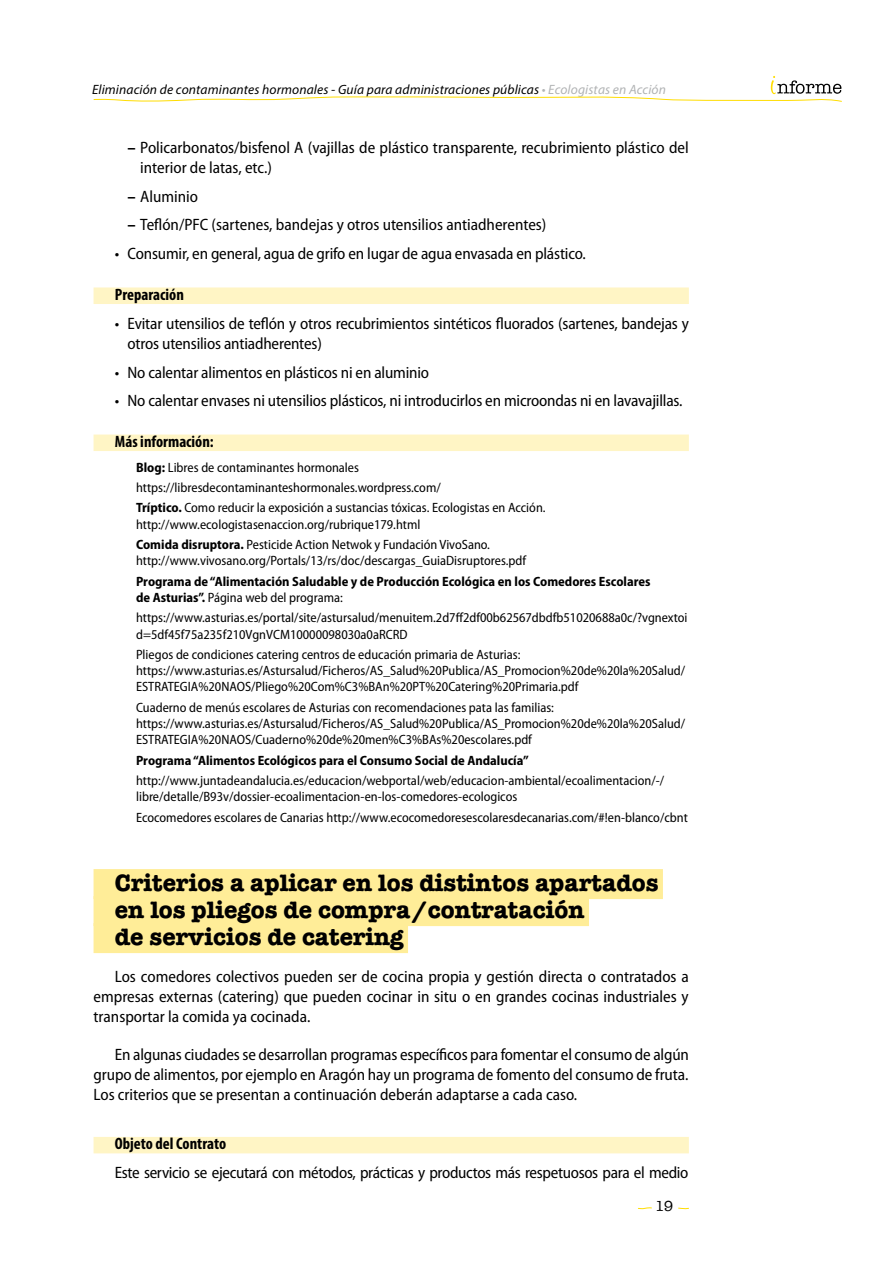
<style>
.page{position:relative;width:893px;height:1263px;background:#fff}
.page>*{position:absolute;margin:0;border:0;box-sizing:border-box;transform-origin:0 0}
.t1{font:700 24px/27px "American Typewriter Std";color:#000}
.t2{font:semi-condensed 16.5px/20.2px "Myriad Pro";letter-spacing:-.01em;color:#000}
.t3{font:700 condensed 16.5px "Myriad Pro";color:#000}
.t4{font:15px "American Typewriter";color:#000}
.t5{font:semi-condensed 13.5px/16.2px "Myriad Pro";color:#000}
.t6{font:700 semi-condensed 13.5px/16.2px "Myriad Pro";color:#000}
.t7{font:italic 13.5px "Myriad Pro";letter-spacing:.01em;color:#000}
.s1{color:#b1b3b4}
.s2{font-weight:700}
.s3{font-weight:400}
</style>
<div class="page">
<svg style="left:638px;top:1207px;width:14px;height:2px"></svg>
<svg style="left:678px;top:1207px;width:11px;height:2px"></svg>
<svg style="left:93px;top:76px;width:749px;height:26px"></svg>
<div style="left:94px;top:287px;width:595px;height:17px;background:#fff5c5"></div>
<div style="left:94px;top:434px;width:595px;height:17px;background:#fff5c5"></div>
<div style="left:94px;top:869px;width:569px;height:30px;background:#ffed98"></div>
<div style="left:94px;top:896px;width:495px;height:30px;background:#ffed98"></div>
<div style="left:94px;top:923px;width:314px;height:30px;background:#ffed98"></div>
<div style="left:94px;top:1137px;width:595px;height:16px;background:#fff5c5"></div>
<p class="t7" style="left:92px;top:81px;width:575px">Eliminación de contaminantes hormonales - Guía para administraciones públicas <span class="s1">• Ecologistas en Acción</span></p>
<p class="t2" style="left:140px;top:137px;width:550px;text-indent:-13px"><span class="s2">–</span> Policarbonatos/bisfenol A (vajillas de plástico transparente, recubrimiento plástico del interior de latas, etc.)</p>
<p class="t2" style="left:128px;top:186px;width:72px"><span class="s2">–</span> Aluminio</p>
<p class="t2" style="left:128px;top:215px;width:420px"><span class="s2">–</span> Teflón/PFC (sartenes, bandejas y otros utensilios antiadherentes)</p>
<p class="t2" style="left:115px;top:244px;width:472px">• Consumir, en general, agua de grifo en lugar de agua envasada en plástico.</p>
<p class="t3" style="left:115px;top:284px;width:71px">Preparación</p>
<p class="t2" style="left:128px;top:313px;width:563px;text-indent:-13px">• Evitar utensilios de teflón y otros recubrimientos sintéticos fluorados (sartenes, bandejas y otros utensilios antiadherentes)</p>
<p class="t2" style="left:115px;top:362px;width:316px">• No calentar alimentos en plásticos ni en aluminio</p>
<p class="t2" style="left:115px;top:391px;width:569px">• No calentar envases ni utensilios plásticos, ni introducirlos en microondas ni en lavavajillas.</p>
<p class="t3" style="left:115px;top:431px;width:100px">Más información:</p>
<p class="t5" style="left:136px;top:457px;width:411px;line-height:20.4px"><span class="s2">Blog:</span> Libres de contaminantes hormonales https://libresdecontaminanteshormonales.wordpress.com/<br><span class="s2">Tríptico.</span> Como reducir la exposición a sustancias tóxicas. Ecologistas en Acción.</p>
<p class="t5" style="left:136px;top:514px;width:355px;line-height:20.4px">http://www.ecologistasenaccion.org/rubrique179.html<br><span class="s2">Comida disruptora.</span> Pesticide Action Netwok y Fundación VivoSano.</p>
<p class="t5" style="left:136px;top:553px;width:392px">http://www.vivosano.org/Portals/13/rs/doc/descargas_GuiaDisruptores.pdf</p>
<p class="t6" style="left:136px;top:573px;width:516px">Programa de “Alimentación Saludable y de Producción Ecológica en los Comedores Escolares de Asturias”. <span class="s3">Página web del programa:</span></p>
<p class="t5" style="left:136px;top:610px;width:553px">https://www.asturias.es/portal/site/astursalud/menuitem.2d7ff2df00b62567dbdfb51020688a0c/?vgnextoi d=5df45f75a235f210VgnVCM10000098030a0aRCRD</p>
<p class="t5" style="left:136px;top:647px;width:551px">Pliegos de condiciones catering centros de educación primaria de Asturias: https://www.asturias.es/Astursalud/Ficheros/AS_Salud%20Publica/AS_Promocion%20de%20la%20Salud/<br>ESTRATEGIA%20NAOS/Pliego%20Com%C3%BAn%20PT%20Catering%20Primaria.pdf</p>
<p class="t5" style="left:136px;top:699px;width:551px">Cuaderno de menús escolares de Asturias con recomendaciones pata las familias: https://www.asturias.es/Astursalud/Ficheros/AS_Salud%20Publica/AS_Promocion%20de%20la%20Salud/<br>ESTRATEGIA%20NAOS/Cuaderno%20de%20men%C3%BAs%20escolares.pdf</p>
<p class="t6" style="left:136px;top:752px;width:394px">Programa “Alimentos Ecológicos para el Consumo Social de Andalucía”</p>
<p class="t5" style="left:136px;top:773px;width:530px">http://www.juntadeandalucia.es/educacion/webportal/web/educacion-ambiental/ecoalimentacion/-/ libre/detalle/B93v/dossier-ecoalimentacion-en-los-comedores-ecologicos</p>
<p class="t5" style="left:136px;top:809px;width:553px">Ecocomedores escolares de Canarias http://www.ecocomedoresescolaresdecanarias.com/#!en-blanco/cbnt</p>
<h1 class="t1" style="left:115px;top:869px;width:545px">Criterios a aplicar en los distintos apartados en los pliegos de compra/contratación<br>de servicios de catering</h1>
<p class="t2" style="left:94px;top:966px;width:597px;text-align:justify;text-indent:21px">Los comedores colectivos pueden ser de cocina propia y gestión directa o contratados a empresas externas (catering) que pueden cocinar in situ o en grandes cocinas industriales y transportar la comida ya cocinada.</p>
<p class="t2" style="left:94px;top:1044px;width:597px;text-align:justify;text-indent:21px">En algunas ciudades se desarrollan programas específicos para fomentar el consumo de algún grupo de alimentos, por ejemplo en Aragón hay un programa de fomento del consumo de fruta.<br>Los criterios que se presentan a continuación deberán adaptarse a cada caso.</p>
<p class="t3" style="left:115px;top:1133px;width:113px">Objeto del Contrato</p>
<p class="t2" style="left:115px;top:1162px;width:575px">Este servicio se ejecutará con métodos, prácticas y productos más respetuosos para el medio</p>
<p class="t4" style="left:655px;top:1194px;width:20px">19</p>
</div>
